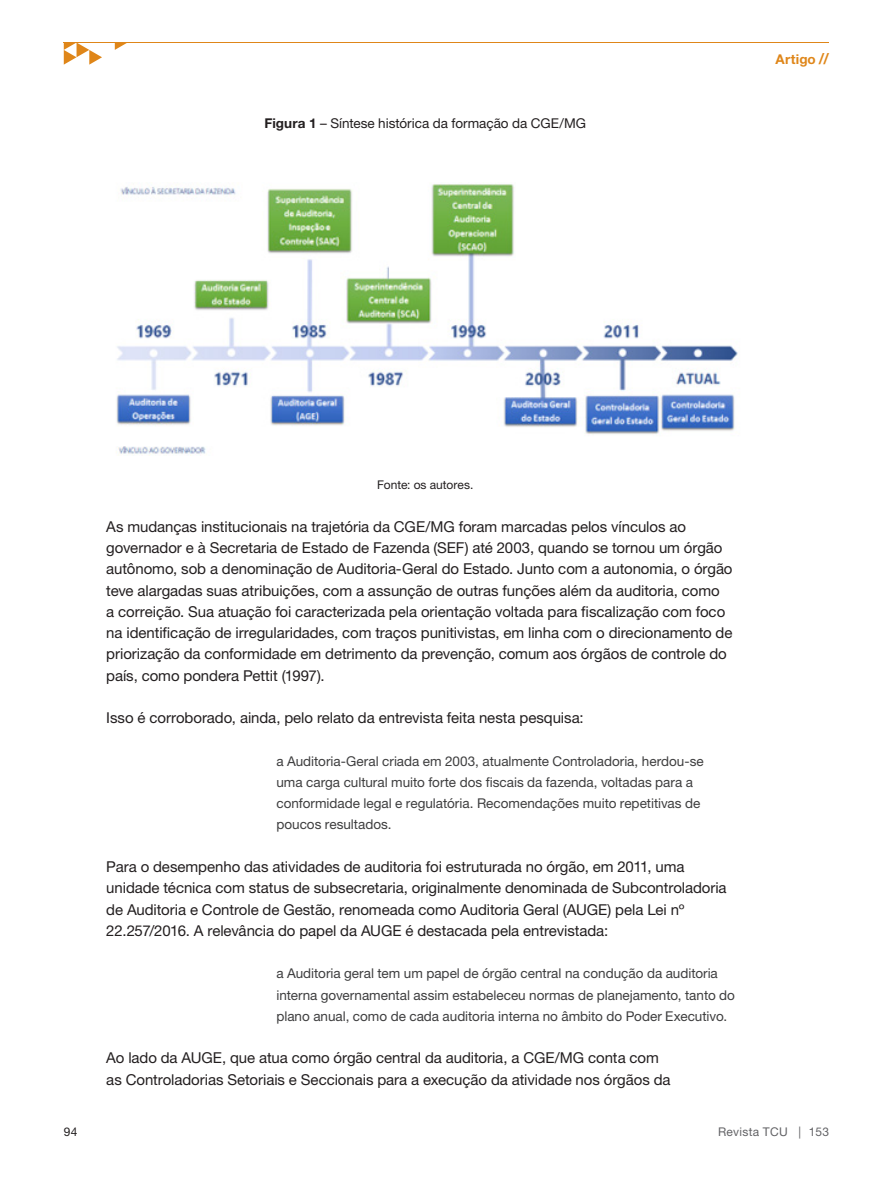
<style>
.page{position:relative;width:893px;height:1191px;background:#fff}
.page>*{position:absolute;margin:0;border:0;box-sizing:border-box;transform-origin:0 0}
.Texto_Parágrafo{font:15px/21.3px "Helvetica Neue LT Std";letter-spacing:-.005em;color:#231f20}
.Texto_Citação{font:13.5px/21.3px "Helvetica Neue LT Std";color:#3e3e3f}
.Texto_Título_de_Tabela{font:13.5px "Helvetica Neue LT Std";color:#231f20}
.t1{font:700 13.5px "Helvetica Neue LT Std";letter-spacing:.015em;color:#df8619}
.Texto_Fonte{font:12px "Helvetica Neue LT Std";color:#231f20}
.t2{font:12px "Helvetica Neue LT Std";letter-spacing:.02em;color:#636366}
.s1{font-weight:700}
.s2{font-size:15px}
</style>
<div class="page">
<hr style="left:64px;top:42px;width:765px;height:1px;background:#df8619">
<svg style="left:115px;top:43px;width:12px;height:7px"></svg>
<svg style="left:64px;top:43px;width:38px;height:22px"></svg>
<img style="left:116px;top:184px;width:622px;height:272px">
<p class="Texto_Título_de_Tabela" style="left:264px;top:115px;width:323px"><span class="s1">Figura 1</span> – Síntese histórica da formação da CGE/MG</p>
<p class="t1" style="left:776px;top:51px;width:55px">Artigo <span class="s2">//</span></p>
<p class="Texto_Fonte" style="left:377px;top:478px;width:98px">Fonte: os autores.</p>
<p class="Texto_Parágrafo" style="left:106px;top:515px;width:628px">As mudanças institucionais na trajetória da CGE/MG foram marcadas pelos vínculos ao governador e à Secretaria de Estado de Fazenda (SEF) até 2003, quando se tornou um órgão autônomo, sob a denominação de Auditoria-Geral do Estado. Junto com a autonomia, o órgão teve alargadas suas atribuições, com a assunção de outras funções além da auditoria, como<br>a correição. Sua atuação foi caracterizada pela orientação voltada para fiscalização com foco na identificação de irregularidades, com traços punitivistas, em linha com o direcionamento de priorização da conformidade em detrimento da prevenção, comum aos órgãos de controle do país, como pondera Pettit (1997).</p>
<p class="Texto_Parágrafo" style="left:106px;top:707px;width:479px">Isso é corroborado, ainda, pelo relato da entrevista feita nesta pesquisa:</p>
<p class="Texto_Citação" style="left:276px;top:750px;width:429px">a Auditoria-Geral criada em 2003, atualmente Controladoria, herdou-se uma carga cultural muito forte dos fiscais da fazenda, voltadas para a conformidade legal e regulatória. Recomendações muito repetitivas de poucos resultados.</p>
<p class="Texto_Parágrafo" style="left:106px;top:855px;width:622px">Para o desempenho das atividades de auditoria foi estruturada no órgão, em 2011, uma unidade técnica com status de subsecretaria, originalmente denominada de Subcontroladoria de Auditoria e Controle de Gestão, renomeada como Auditoria Geral (AUGE) pela Lei nº 22.257/2016. A relevância do papel da AUGE é destacada pela entrevistada:</p>
<p class="Texto_Citação" style="left:276px;top:962px;width:460px">a Auditoria geral tem um papel de órgão central na condução da auditoria interna governamental assim estabeleceu normas de planejamento, tanto do plano anual, como de cada auditoria interna no âmbito do Poder Executivo.</p>
<p class="Texto_Parágrafo" style="left:106px;top:1047px;width:566px">Ao lado da AUGE, que atua como órgão central da auditoria, a CGE/MG conta com as Controladorias Setoriais e Seccionais para a execução da atividade nos órgãos da</p>
<p class="Texto_Fonte" style="left:64px;top:1124px;width:15px">94</p>
<p class="t2" style="left:718px;top:1124px;width:113px">Revista TCU | 153</p>
</div>
